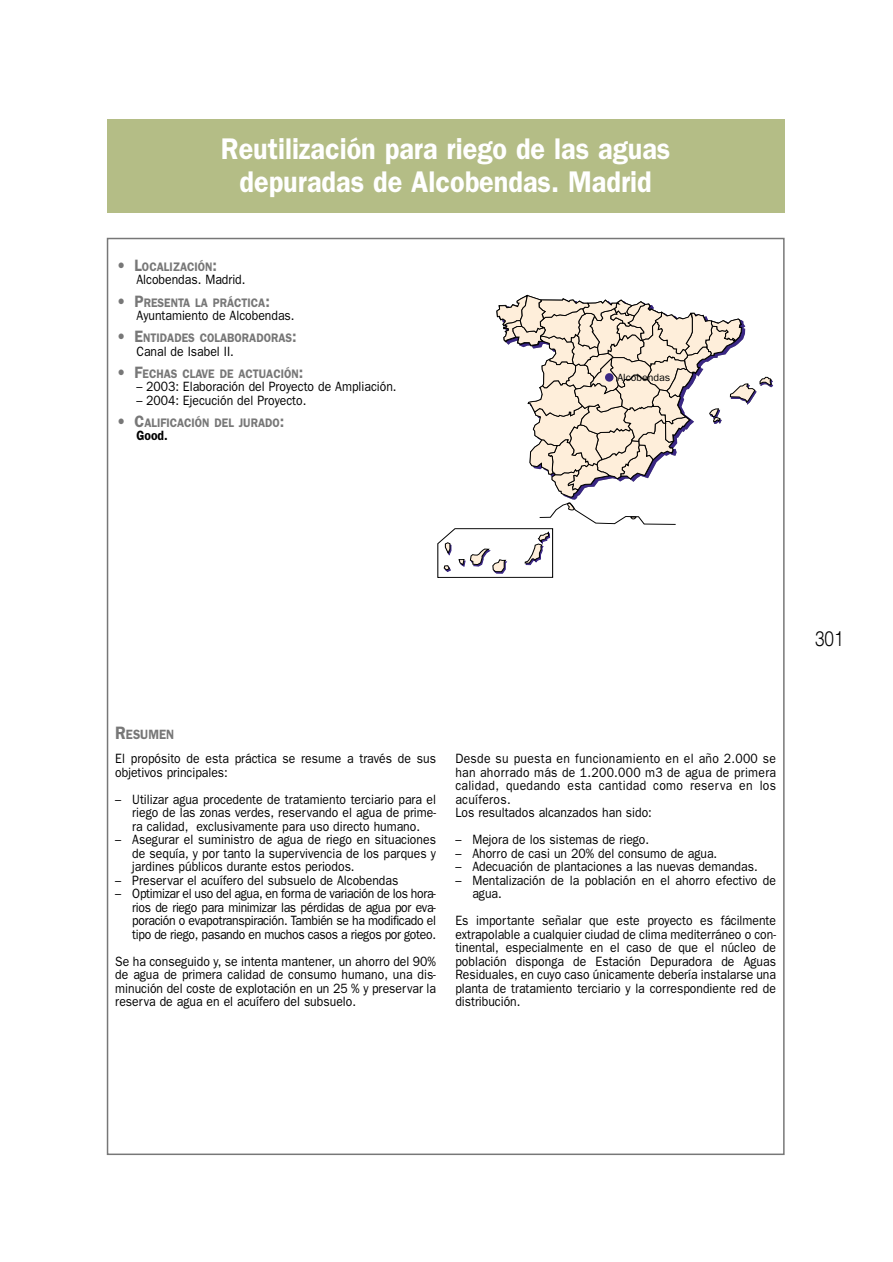
<style>
.page{position:relative;width:893px;height:1262px;background:#fff}
.page>*{position:absolute;margin:0;border:0;box-sizing:border-box;transform-origin:0 0}
.t1{font:600 30px/33px "Franklin Gothic";color:#fff;text-align:center;scale:.9 1}
.t2{font:300 21px "Helvetica";color:#000;scale:.82 1}
.t3{font:13.5px/13.5px "Franklin Gothic";color:#000;text-align:justify;scale:.9 1}
.t4{font:13.5px/13.5px "Franklin Gothic";letter-spacing:.025em;color:#000;scale:.9 1}
.t5{font:600 13.5px "Franklin Gothic";color:#777;scale:.9 1}
.t6{font:600 13.5px "Franklin Gothic";color:#000;scale:.9 1}
.t7{font:600 12.3px "Franklin Gothic";color:#777;scale:.9 1}
.t8{font:10.5px "Franklin Gothic";color:#000}
.s1{font-size:16.5px}
.s2{font-size:18px}
</style>
<div class="page">
<div style="left:107px;top:119px;width:677px;height:94px;background:#b4bd86"></div>
<svg style="left:437px;top:295px;width:336px;height:283px"></svg>
<div style="left:605px;top:373px;width:8px;height:9px;background:#3a2784;border-radius:50%"></div>
<h1 class="t1" style="left:221px;top:135px;width:501px">Reutilización para riego de las aguas depuradas de Alcobendas. Madrid</h1>
<p class="t7" style="left:117px;top:262px;width:113px"><span class="s1">• L</span>OCALIZACIÓN<span class="s1">:</span></p>
<p class="t3" style="left:136px;top:274px;width:123px">Alcobendas. Madrid.</p>
<p class="t7" style="left:117px;top:298px;width:171px"><span class="s1">• P</span>RESENTA LA PRÁCTICA<span class="s1">:</span></p>
<p class="t3" style="left:136px;top:310px;width:177px">Ayuntamiento de Alcobendas.</p>
<p class="t7" style="left:117px;top:333px;width:201px"><span class="s1">• E</span>NTIDADES COLABORADORAS<span class="s1">:</span></p>
<p class="t3" style="left:136px;top:345px;width:110px">Canal de Isabel II.</p>
<p class="t7" style="left:117px;top:369px;width:209px"><span class="s1">• F</span>ECHAS CLAVE DE ACTUACIÓN<span class="s1">:</span></p>
<p class="t3" style="left:136px;top:381px;width:290px">– 2003: Elaboración del Proyecto de Ampliación.</p>
<p class="t3" style="left:136px;top:394px;width:190px">– 2004: Ejecución del Proyecto.</p>
<p class="t7" style="left:117px;top:418px;width:188px"><span class="s1">• C</span>ALIFICACIÓN DEL JURADO<span class="s1">:</span></p>
<p class="t6" style="left:136px;top:431px;width:36px">Good.</p>
<p class="t8" style="left:617px;top:374px;width:54px">Alcobendas</p>
<p class="t5" style="left:115px;top:730px;width:67px"><span class="s2">R</span>ESUMEN</p>
<p class="t3" style="left:115px;top:753px;width:358px">El propósito de esta práctica se resume a través de sus objetivos principales:</p>
<p class="t3" style="left:132px;top:793px;width:339px;text-indent:-17px">– Utilizar agua procedente de tratamiento terciario para el riego de las zonas verdes, reservando el agua de prime&shy;ra calidad, exclusivamente para uso directo humano.</p>
<p class="t3" style="left:132px;top:834px;width:339px;text-indent:-17px">– Asegurar el suministro de agua de riego en situaciones de sequía, y por tanto la supervivencia de los parques y jardines públicos durante estos periodos.</p>
<p class="t3" style="left:115px;top:874px;width:316px">– Preservar el acuífero del subsuelo de Alcobendas</p>
<p class="t3" style="left:132px;top:888px;width:339px;text-indent:-17px">– Optimizar el uso del agua, en forma de variación de los hora&shy;rios de riego para minimizar las pérdidas de agua por eva&shy;poración o evapotranspiración. También se ha modificado el tipo de riego, pasando en muchos casos a riegos por goteo.</p>
<p class="t3" style="left:115px;top:955px;width:358px">Se ha conseguido y, se intenta mantener, un ahorro del 90% de agua de primera calidad de consumo humano, una dis&shy;minución del coste de explotación en un 25 % y preservar la reserva de agua en el acuífero del subsuelo.</p>
<p class="t4" style="left:455px;top:753px;width:358px">Desde su puesta en funcionamiento en el año 2.000 se han ahorrado más de 1.200.000 m3 de agua de primera calidad, quedando esta cantidad como reserva en los acuíferos.<br>Los resultados alcanzados han sido:</p>
<p class="t3" style="left:455px;top:834px;width:217px">– Mejora de los sistemas de riego.</p>
<p class="t3" style="left:455px;top:847px;width:292px">– Ahorro de casi un 20% del consumo de agua.</p>
<p class="t3" style="left:455px;top:861px;width:337px">– Adecuación de plantaciones a las nuevas demandas.</p>
<p class="t3" style="left:472px;top:874px;width:339px;text-indent:-17px">– Mentalización de la población en el ahorro efectivo de agua.</p>
<p class="t3" style="left:455px;top:915px;width:358px">Es importante señalar que este proyecto es fácilmente extrapolable a cualquier ciudad de clima mediterráneo o con&shy;tinental, especialmente en el caso de que el núcleo de población disponga de Estación Depuradora de Aguas Residuales, en cuyo caso únicamente debería instalarse una planta de tratamiento terciario y la correspondiente red de distribución.</p>
<h2 class="t2" style="left:815px;top:631px;width:37px">301</h2>
</div>
